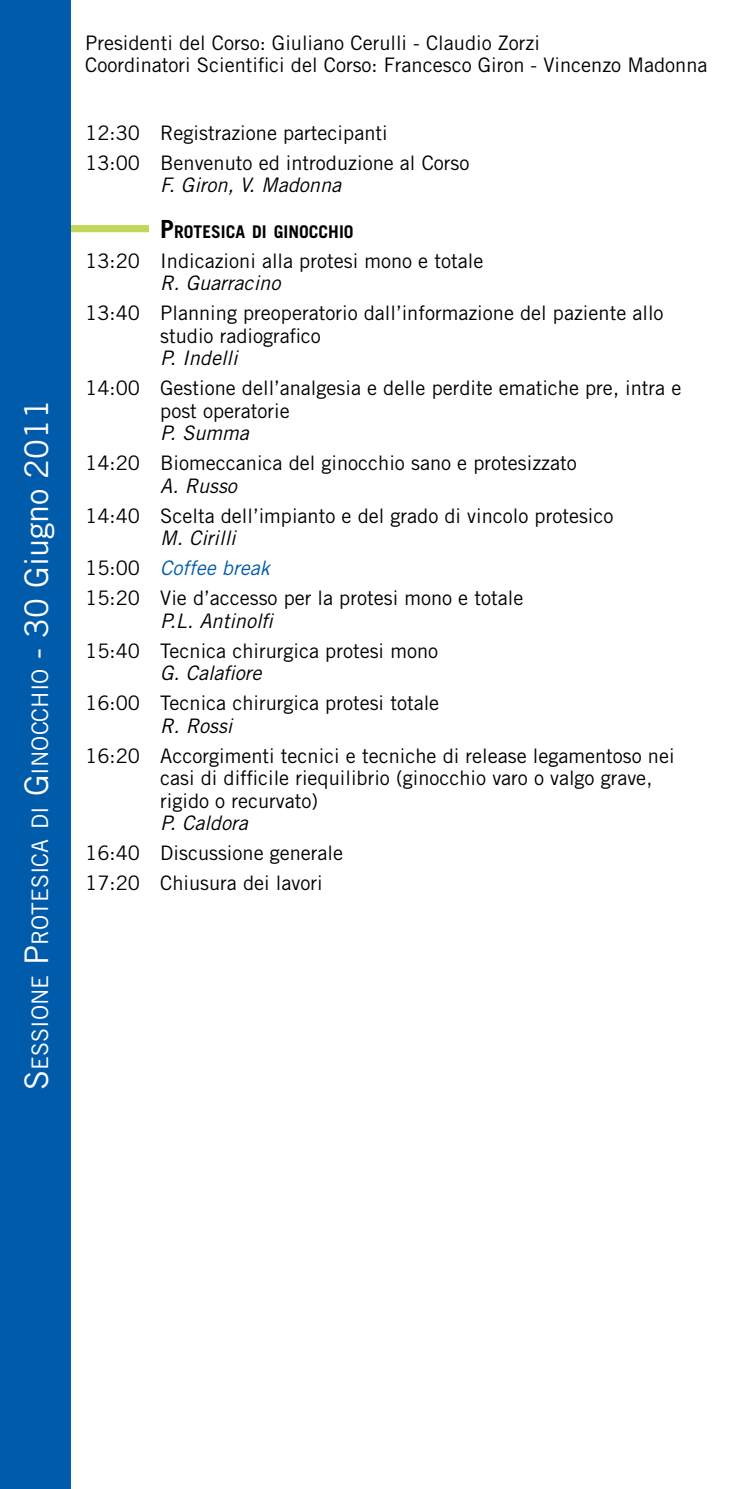
<style>
.page{position:relative;width:745px;height:1489px;background:#fff}
.page>*{position:absolute;margin:0;border:0;box-sizing:border-box;transform-origin:0 0}
.t1{font:22.75px "Trade Gothic LT Std";color:#fff}
.t2{font:20px/22.5px "Trade Gothic LT Std";color:#000}
.t3{font:italic 20px "Trade Gothic LT Std";color:#000}
.t4{font:700 17.5px "Trade Gothic LT Std";color:#000}
.s1{font-size:32.5px}
.s2{font-size:25px}
.s3{font-style:italic}
.s4{font-style:italic;color:#005baa}
</style>
<div class="page">
<div style="left:0;top:0;width:71px;height:1488px;background:#005baa"></div>
<div style="left:71px;top:225px;width:78px;height:7px;background:#bfd857"></div>
<p class="t1" style="left:26px;top:1089px;width:691px;rotate:-90deg"><span class="s1">S</span>essione <span class="s1">P</span>rotesica di <span class="s1">G</span> inocchio <span class="s1">- 30 Giugno 2011</span></p>
<p class="t2" style="left:85px;top:31px;width:623px">Presidenti del Corso: Giuliano Cerulli - Claudio Zorzi<br>Coordinatori Scientifici del Corso: Francesco Giron - Vincenzo Madonna</p>
<p class="t2" style="left:85px;top:118px;width:385px;line-height:30px">12:30 Registrazione partecipanti<br>13:00 Benvenuto ed introduzione al Corso</p>
<p class="t3" style="left:160px;top:173px;width:182px">F. Giron, V. Madonna</p>
<p class="t4" style="left:160px;top:220px;width:195px"><span class="s2">P</span>ROTESICA DI GINOCCHIO</p>
<p class="t2" style="left:85px;top:249px;width:399px">13:20 Indicazioni alla protesi mono e totale</p>
<p class="t3" style="left:160px;top:271px;width:121px">R. Guarracino</p>
<p class="t2" style="left:160px;top:301px;width:504px;text-indent:-75px">13:40 Planning preoperatorio dall’informazione del paziente allo studio radiografico</p>
<p class="t3" style="left:160px;top:346px;width:79px">P. Indelli</p>
<p class="t2" style="left:160px;top:376px;width:522px;text-indent:-75px">14:00 Gestione dell’analgesia e delle perdite ematiche pre, intra e post operatorie</p>
<p class="t3" style="left:160px;top:421px;width:90px">P. Summa</p>
<p class="t2" style="left:85px;top:451px;width:493px">14:20 Biomeccanica del ginocchio sano e protesizzato</p>
<p class="t3" style="left:160px;top:473px;width:78px">A. Russo</p>
<p class="t2" style="left:85px;top:504px;width:529px">14:40 Scelta dell’impianto e del grado di vincolo protesico</p>
<p class="t2" style="left:85px;top:523px;width:439px;line-height:30px;text-indent:75px"><span class="s3">M. Cirilli<br></span>15:00 <span class="s4">Coffee break<br></span>15:20 Vie d’accesso per la protesi mono e totale</p>
<p class="t3" style="left:160px;top:608px;width:115px">P.L. Antinolfi</p>
<p class="t2" style="left:85px;top:639px;width:354px">15:40 Tecnica chirurgica protesi mono</p>
<p class="t3" style="left:160px;top:661px;width:103px">G. Calafiore</p>
<p class="t2" style="left:85px;top:691px;width:355px">16:00 Tecnica chirurgica protesi totale</p>
<p class="t3" style="left:160px;top:713px;width:74px">R. Rossi</p>
<p class="t2" style="left:160px;top:744px;width:515px;text-indent:-75px">16:20 Accorgimenti tecnici e tecniche di release legamentoso nei casi di difficile riequilibrio (ginocchio varo o valgo grave, rigido o recurvato)</p>
<p class="t3" style="left:160px;top:811px;width:89px">P. Caldora</p>
<p class="t2" style="left:85px;top:838px;width:259px;line-height:30px">16:40 Discussione generale<br>17:20 Chiusura dei lavori</p>
</div>
